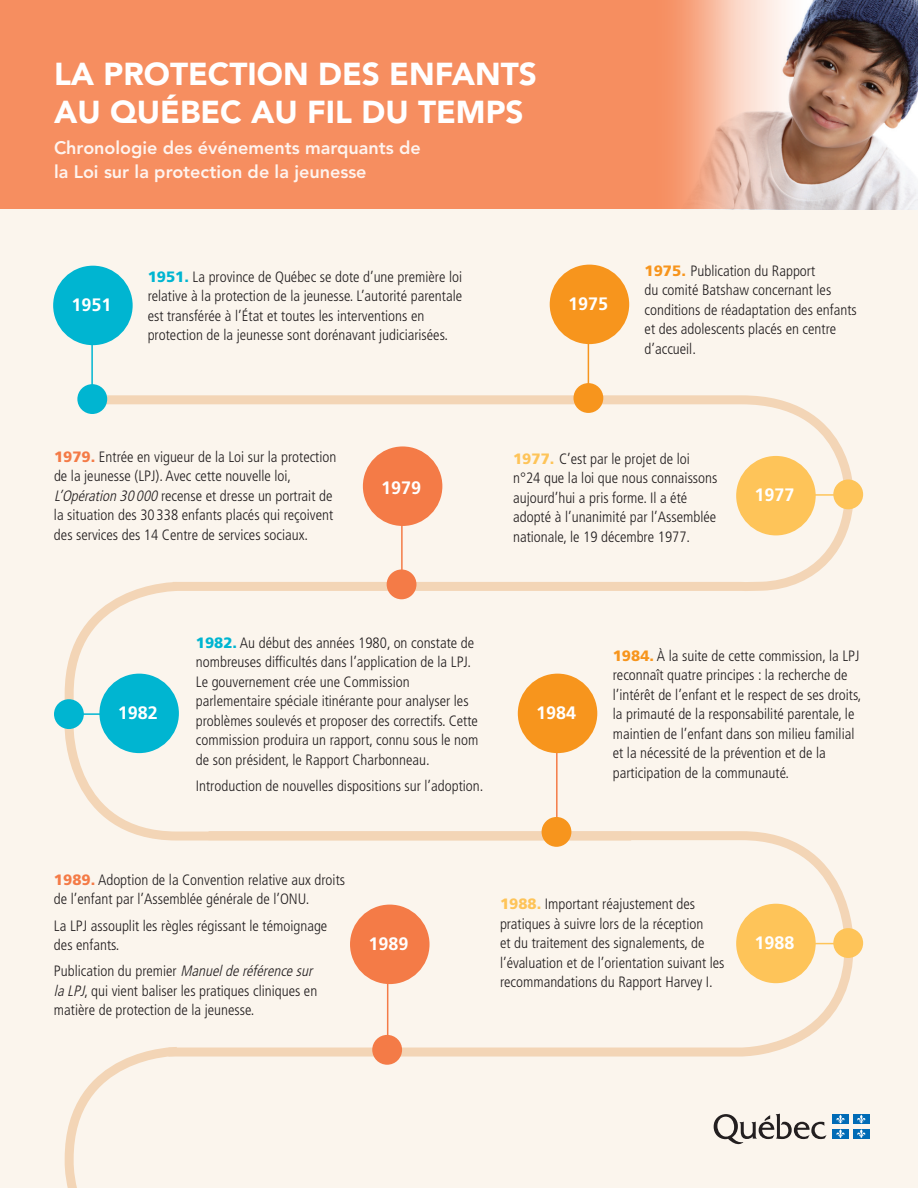
<style>
.page{position:relative;width:918px;height:1188px;background:#fff}
.page>*{position:absolute;margin:0;border:0;box-sizing:border-box;transform-origin:0 0}
.t1{font:900 31.5px/37.8px "Avenir LT Std";color:#fff}
.t2{font:800 18px/24px "Avenir LT Std";color:#fff}
.t3{font:700 18px "Frutiger LT Std";color:#fff}
.t4{font:300 condensed 15px/19.5px "Frutiger LT Std";color:#231f20}
.s1{font-weight:900;font-stretch:normal;color:#00b5d1}
.s2{font-weight:900;font-stretch:normal;color:#f7951d}
.s3{font-weight:900;font-stretch:normal;color:#f47b47}
.s4{font-style:italic}
.s5{font-weight:900;font-stretch:normal;color:#fec459}
</style>
<div class="page">
<div style="left:0;top:136px;width:918px;height:1052px;background:#fbf4ea"></div>
<div style="left:0;top:0;width:904px;height:209px;background:#f68e60"></div>
<svg style="left:60px;top:595px;width:538px;height:245px"></svg>
<svg style="left:64px;top:1049px;width:332px;height:139px"></svg>
<svg style="left:83px;top:391px;width:775px;height:204px"></svg>
<svg style="left:159px;top:827px;width:698px;height:234px"></svg>
<div style="left:53px;top:266px;width:80px;height:79px;background:#00b5d1;border-radius:50%"></div>
<div style="left:77px;top:384px;width:30px;height:30px;background:#00b5d1;border-radius:50%"></div>
<div style="left:54px;top:699px;width:30px;height:30px;background:#00b5d1;border-radius:50%"></div>
<div style="left:833px;top:479px;width:30px;height:30px;background:#fec459;border-radius:50%"></div>
<div style="left:833px;top:928px;width:30px;height:30px;background:#fec459;border-radius:50%"></div>
<div style="left:99px;top:674px;width:80px;height:79px;background:#00b5d1;border-radius:50%"></div>
<div style="left:736px;top:456px;width:80px;height:79px;background:#fec459;border-radius:50%"></div>
<hr style="left:91px;top:322px;width:2px;height:70px;background:#00b5d1">
<div style="left:573px;top:383px;width:30px;height:30px;background:#f7951d;border-radius:50%"></div>
<div style="left:550px;top:265px;width:79px;height:79px;background:#f7951d;border-radius:50%"></div>
<hr style="left:588px;top:329px;width:1px;height:69px;background:#f7951d">
<div style="left:736px;top:904px;width:80px;height:79px;background:#fec459;border-radius:50%"></div>
<hr style="left:811px;top:494px;width:37px;height:2px;background:#fec459">
<hr style="left:811px;top:943px;width:37px;height:1px;background:#fec459">
<div style="left:372px;top:1035px;width:30px;height:30px;background:#f47b47;border-radius:50%"></div>
<div style="left:350px;top:905px;width:80px;height:79px;background:#f47b47;border-radius:50%"></div>
<hr style="left:387px;top:961px;width:1px;height:89px;background:#f47b47">
<hr style="left:72px;top:713px;width:37px;height:2px;background:#00b5d1">
<hr style="left:401px;top:516px;width:2px;height:69px;background:#f47b47">
<div style="left:387px;top:569px;width:29px;height:30px;background:#f47b47;border-radius:50%"></div>
<div style="left:363px;top:446px;width:79px;height:80px;background:#f47b47;border-radius:50%"></div>
<hr style="left:556px;top:735px;width:2px;height:98px;background:#f47b47">
<div style="left:542px;top:817px;width:29px;height:30px;background:#f7951d;border-radius:50%"></div>
<div style="left:518px;top:674px;width:79px;height:79px;background:#f7951d;border-radius:50%"></div>
<img style="left:675px;top:0;width:243px;height:210px">
<svg style="left:714px;top:1114px;width:113px;height:30px"></svg>
<div style="left:832px;top:1114px;width:17px;height:10px;background:#006bb6"></div>
<div style="left:853px;top:1114px;width:16px;height:10px;background:#006bb6"></div>
<div style="left:832px;top:1129px;width:17px;height:10px;background:#006bb6"></div>
<svg style="left:836px;top:1115px;width:9px;height:23px"></svg>
<div style="left:853px;top:1129px;width:16px;height:10px;background:#006bb6"></div>
<svg style="left:857px;top:1115px;width:9px;height:23px"></svg>
<h1 class="t1" style="left:54px;top:55px;width:484px">LA PROTECTION DES ENFANTS<br>AU QUÉBEC AU FIL DU TEMPS</h1>
<p class="t2" style="left:54px;top:136px;width:368px">Chronologie des événements marquants de la Loi sur la protection de la jeunesse</p>
<p class="t3" style="left:72px;top:294px;width:42px">1951</p>
<p class="t4" style="left:148px;top:267px;width:316px"><span class="s1">1951.</span> La province de Québec se dote d’une première loi relative à la protection de la jeunesse. L’autorité parentale est transférée à l’État et toutes les interventions en protection de la jeunesse sont dorénavant judiciarisées.</p>
<p class="t4" style="left:645px;top:261px;width:214px"><span class="s2">1975.</span> Publication du Rapport<br>du comité Batshaw concernant les conditions de réadaptation des enfants et des adolescents placés en centre d’accueil.</p>
<p class="t3" style="left:568px;top:293px;width:42px">1975</p>
<p class="t4" style="left:54px;top:447px;width:284px"><span class="s3">1979.</span> Entrée en vigueur de la Loi sur la protection de la jeunesse (LPJ). Avec cette nouvelle loi, <span class="s4">L’Opération 30000</span> recense et dresse un portrait de la situation des 30 338 enfants placés qui reçoivent des services des 14 Centre de services sociaux.</p>
<p class="t3" style="left:381px;top:477px;width:42px">1979</p>
<p class="t4" style="left:513px;top:449px;width:206px"><span class="s5">1977.</span> C’est par le projet de loi n°24 que la loi que nous connaissons aujourd’hui a pris forme. Il a été adopté à l’unanimité par l’Assemblée nationale, le 19 décembre 1977.</p>
<p class="t3" style="left:755px;top:485px;width:42px">1977</p>
<p class="t3" style="left:118px;top:702px;width:42px">1982</p>
<p class="t4" style="left:196px;top:633px;width:284px"><span class="s1">1982.</span> Au début des années 1980, on constate de nombreuses difficultés dans l’application de la LPJ.<br>Le gouvernement crée une Commission parlementaire spéciale itinérante pour analyser les problèmes soulevés et proposer des correctifs. Cette commission produira un rapport, connu sous le nom de son président, le Rapport Charbonneau.</p>
<p class="t4" style="left:196px;top:776px;width:289px">Introduction de nouvelles dispositions sur l’adoption.</p>
<p class="t3" style="left:536px;top:702px;width:42px">1984</p>
<p class="t4" style="left:613px;top:646px;width:250px"><span class="s2">1984.</span> À la suite de cette commission, la LPJ reconnaît quatre principes : la recherche de l’intérêt de l’enfant et le respect de ses droits, la primauté de la responsabilité parentale, le maintien de l’enfant dans son milieu familial et la nécessité de la prévention et de la participation de la communauté.</p>
<p class="t4" style="left:54px;top:870px;width:293px"><span class="s3">1989.</span> Adoption de la Convention relative aux droits de l’enfant par l’Assemblée générale de l’ONU.</p>
<p class="t4" style="left:54px;top:916px;width:275px">La LPJ assouplit les règles régissant le témoignage des enfants.</p>
<p class="t4" style="left:54px;top:962px;width:265px;text-align:justify">Publication du premier <span class="s4">Manuelderéférencesur laLPJ</span>, qui vient baliser les pratiques cliniques en matière de protection de la jeunesse.</p>
<p class="t4" style="left:500px;top:895px;width:226px"><span class="s5">1988.</span> Important réajustement des pratiques à suivre lors de la réception<br>et du traitement des signalements, de l’évaluation et de l’orientation suivant les recommandations du Rapport Harvey I.</p>
<p class="t3" style="left:368px;top:933px;width:42px">1989</p>
<p class="t3" style="left:755px;top:932px;width:42px">1988</p>
</div>
